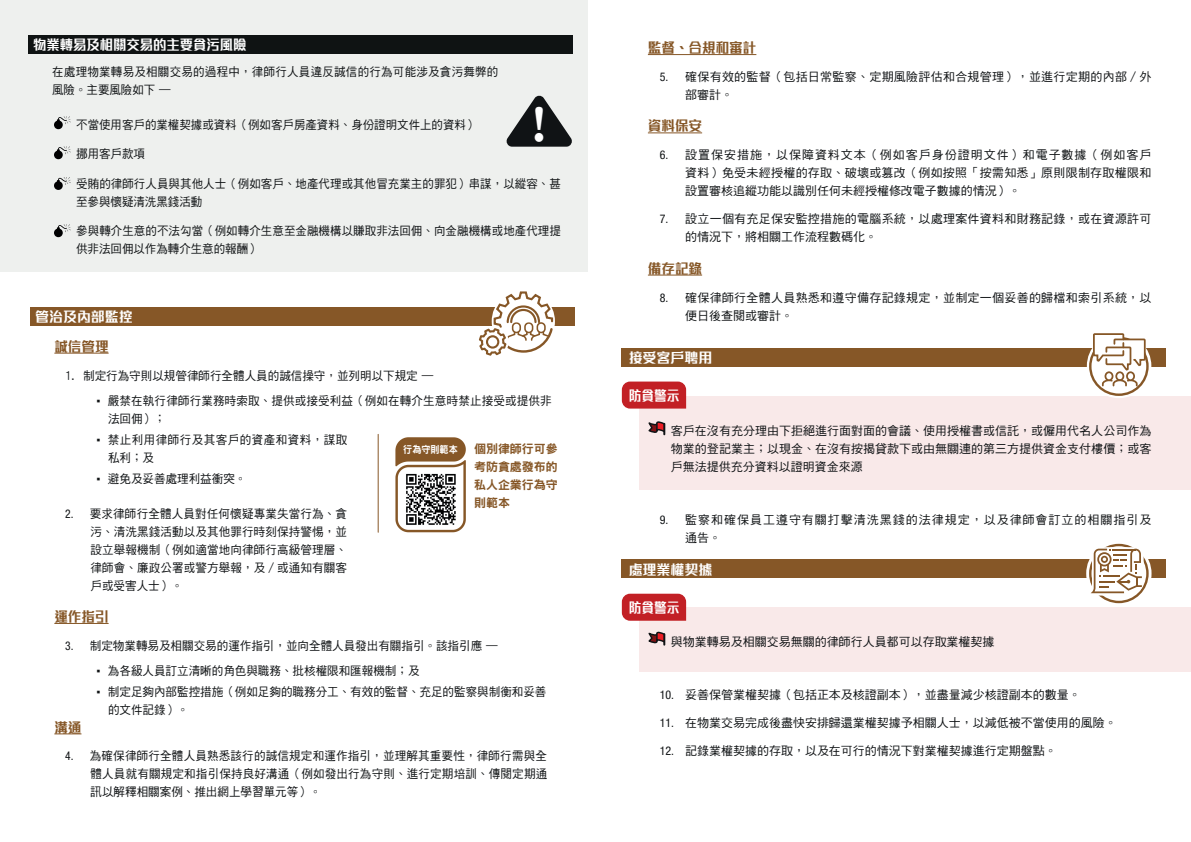
<style>
.page{position:relative;width:1191px;height:842px;background:#fff}
.page>*{position:absolute;margin:0;border:0;box-sizing:border-box;transform-origin:0 0}
.t1{font:700 50.8px "Baskerville";color:#fff;scale:.95 1}
.t2{font:700 14.1px "M Stiff Hei HK";color:#865727;scale:.96 1}
.t3{font:700 14.1px "M Stiff Hei HK";color:#fff;scale:.9 1}
.t4{font:700 14px "M Stiff Hei HK";color:#fff}
.t5{font:700 14px "M Stiff Hei HK";color:#fff;scale:.95 1}
.t6{font:12px/18px "DF Hei HK W5";color:#101315;scale:.96 1}
.t7{font:12px/18px "DF Hei HK W5";color:#101315;text-align:justify}
.t8{font:12px/18px "DF Hei HK W5";color:#101315;scale:.95 1}
.t9{font:12px/18px "DF Hei HK W5";letter-spacing:.025em;color:#101315}
.t10{font:12px/18px "DF Hei HK W5";letter-spacing:.025em;color:#101315;scale:.95 1}
.t11{font:12px/18px "DF Hei HK W5";letter-spacing:.085em;color:#101315}
.t12{font:12px/18px "DF Hei HK W5";letter-spacing:.04em;color:#101315;scale:.96 1}
.t13{font:12px/18px "DF Hei HK W9";letter-spacing:-.005em;color:#865727;text-align:justify}
.t14{font:10px "DF Hei HK W9";letter-spacing:-.005em;color:#fff;scale:.91 1}
.s1{font-family:"Times New Roman"}
.s2{font-family:"Helvetica Neue LT Std";font-stretch:condensed}
</style>
<div class="page">
<div style="left:0;top:0;width:587px;height:272px;background:#eef0ee"></div>
<div style="left:639px;top:397px;width:552px;height:93px;background:#f9e9e9"></div>
<div style="left:639px;top:607px;width:552px;height:65px;background:#f9e9e9"></div>
<div style="left:622px;top:382px;width:64px;height:27px;background:#c22025"></div>
<div style="left:622px;top:594px;width:64px;height:27px;background:#c22025"></div>
<div style="left:622px;top:348px;width:544px;height:19px;background:#865727"></div>
<div style="left:622px;top:560px;width:544px;height:18px;background:#865727"></div>
<div style="left:28px;top:35px;width:544px;height:19px;background:#0f1313"></div>
<svg style="left:54px;top:116px;width:17px;height:13px"></svg>
<svg style="left:54px;top:146px;width:17px;height:13px"></svg>
<svg style="left:54px;top:177px;width:17px;height:13px"></svg>
<svg style="left:54px;top:224px;width:17px;height:13px"></svg>
<hr style="left:648px;top:54px;width:108px;height:1px;background:#865727">
<hr style="left:648px;top:133px;width:54px;height:1px;background:#865727">
<hr style="left:648px;top:275px;width:54px;height:1px;background:#865727">
<div style="left:30px;top:308px;width:545px;height:18px;background:#865727"></div>
<hr style="left:54px;top:353px;width:55px;height:1px;background:#865727">
<hr style="left:54px;top:623px;width:55px;height:1px;background:#865727">
<svg style="left:54px;top:733px;width:27px;height:1px"></svg>
<svg style="left:648px;top:421px;width:18px;height:15px"></svg>
<svg style="left:648px;top:631px;width:18px;height:15px"></svg>
<svg style="left:395px;top:437px;width:71px;height:95px"></svg>
<img style="left:405px;top:474px;width:52px;height:51px">
<hr style="left:378px;top:434px;width:1px;height:98px;background:#865727">
<svg style="left:506px;top:95px;width:66px;height:52px"></svg>
<svg style="left:1086px;top:334px;width:65px;height:64px"></svg>
<svg style="left:1086px;top:541px;width:65px;height:65px"></svg>
<svg style="left:1090px;top:338px;width:57px;height:57px"></svg>
<div style="left:1089px;top:337px;width:59px;height:59px;border:2px solid #865727;border-radius:50%"></div>
<div style="left:1105px;top:372px;width:7px;height:8px;background:#fff;border-radius:50%"></div>
<div style="left:1104px;top:371px;width:9px;height:10px;border:2px solid #865727;border-radius:50%"></div>
<svg style="left:1092px;top:333px;width:54px;height:39px"></svg>
<div style="left:1116px;top:372px;width:7px;height:8px;background:#fff;border-radius:50%"></div>
<div style="left:1115px;top:371px;width:9px;height:10px;border:2px solid #865727;border-radius:50%"></div>
<svg style="left:1101px;top:378px;width:37px;height:11px"></svg>
<div style="left:1127px;top:372px;width:7px;height:8px;background:#fff;border-radius:50%"></div>
<div style="left:1126px;top:371px;width:9px;height:10px;border:2px solid #865727;border-radius:50%"></div>
<svg style="left:1090px;top:545px;width:57px;height:57px"></svg>
<div style="left:1089px;top:544px;width:59px;height:59px;border:2px solid #865727;border-radius:50%"></div>
<svg style="left:1090px;top:547px;width:53px;height:48px"></svg>
<svg style="left:479px;top:291px;width:75px;height:65px"></svg>
<p class="t5" style="left:33px;top:37px;width:226px">物業轉易及相關交易的主要貪污風險</p>
<p class="t10" style="left:52px;top:63px;width:471px">在處理物業轉易及相關交易的過程中，律師行人員違反誠信的行為可能涉及貪污舞弊的風險。主要風險如下 –</p>
<p class="t8" style="left:76px;top:115px;width:424px">不當使用客戶的業權契據或資料（例如客戶房產資料、身份證明文件上的資料）</p>
<p class="t8" style="left:76px;top:145px;width:74px">挪用客戶款項</p>
<p class="t8" style="left:76px;top:174px;width:512px">受賄的律師行人員與其他人士（例如客戶、地產代理或其他冒充業主的罪犯）串謀，以縱容、甚至參與懷疑清洗黑錢活動</p>
<p class="t8" style="left:76px;top:221px;width:512px">參與轉介生意的不法勾當（例如轉介生意至金融機構以賺取非法回佣、向金融機構或地產代理提供非法回佣以作為轉介生意的報酬）</p>
<h1 class="t1" style="left:531px;top:89px;width:18px">!</h1>
<p class="t4" style="left:35px;top:310px;width:99px">管治及內部監控</p>
<p class="t2" style="left:54px;top:339px;width:58px">誠信管理</p>
<p class="t6" style="left:65px;top:366px;width:385px">1. 制定行為守則以規管律師行全體人員的誠信操守，並列明以下規定 –</p>
<p class="t6" style="left:108px;top:391px;width:463px;text-indent:-11px"><span class="s1">▪</span> 嚴禁在執行律師行業務時索取、提供或接受利益（例如在轉介生意時禁止接受或提供非法回佣）；</p>
<p class="t12" style="left:108px;top:430px;width:251px;text-indent:-11px"><span class="s1">▪</span> 禁止利用律師行及其客戶的資產和資料，謀取私利；及</p>
<p class="t6" style="left:97px;top:469px;width:158px"><span class="s1">▪</span> 避免及妥善處理利益衝突。</p>
<p class="t6" style="left:91px;top:504px;width:269px;text-align:justify;text-indent:-25px"><span class="s2">2.</span> 要求律師行全體人員對任何懷疑專業失當行為、貪污、清洗黑錢活動以及其他罪行時刻保持警惕，並設立舉報機制（例如適當地向律師行高級管理層、律師會、廉政公署或警方舉報，及／或通知有關客戶或受害人士）。</p>
<p class="t2" style="left:54px;top:610px;width:58px">運作指引</p>
<p class="t6" style="left:65px;top:636px;width:452px"><span class="s2">3.</span> 制定物業轉易及相關交易的運作指引，並向全體人員發出有關指引。該指引應 –</p>
<p class="t6" style="left:97px;top:661px;width:338px"><span class="s1">▪</span> 為各級人員訂立清晰的角色與職務、批核權限和匯報機制；及</p>
<p class="t6" style="left:108px;top:682px;width:458px;text-indent:-11px"><span class="s1">▪</span> 制定足夠內部監控措施（例如足夠的職務分工、有效的監督、充足的監察與制衡和妥善的文件記錄）。</p>
<p class="t2" style="left:54px;top:720px;width:30px">溝通</p>
<p class="t6" style="left:91px;top:747px;width:477px;text-align:justify;text-indent:-25px"><span class="s2">4.</span> 為確保律師行全體人員熟悉該行的誠信規定和運作指引，並理解其重要性，律師行需與全體人員就有關規定和指引保持良好溝通（例如發出行為守則、進行定期培訓、傳閱定期通訊以解釋相關案例、推出網上學習單元等）。</p>
<p class="t13" style="left:474px;top:440px;width:85px">個別律師行可參考防貪處發布的私人企業行為守則範本</p>
<p class="t14" style="left:403px;top:444px;width:61px">行為守則範本</p>
<p class="t2" style="left:648px;top:41px;width:114px">監督、合規和審計</p>
<p class="t9" style="left:685px;top:68px;width:468px;text-indent:-25px"><span class="s2">5.</span> 確保有效的監督（包括日常監察、定期風險評估和合規管理），並進行定期的內部／外部審計。</p>
<p class="t2" style="left:648px;top:119px;width:58px">資料保安</p>
<p class="t7" style="left:685px;top:146px;width:468px;text-indent:-25px"><span class="s2">6.</span> 設置保安措施，以保障資料文本（例如客戶身份證明文件）和電子數據（例如客戶資料）免受未經授權的存取、破壞或篡改（例如按照「按需知悉」原則限制存取權限和設置審核追縱功能以識別任何未經授權修改電子數據的情況）。</p>
<p class="t9" style="left:685px;top:210px;width:468px;text-indent:-25px"><span class="s2">7.</span> 設立一個有充足保安監控措施的電腦系統，以處理案件資料和財務記錄，或在資源許可的情況下，將相關工作流程數碼化。</p>
<p class="t2" style="left:648px;top:261px;width:58px">備存記錄</p>
<p class="t9" style="left:685px;top:288px;width:468px;text-indent:-25px"><span class="s2">8.</span> 確保律師行全體人員熟悉和遵守備存記錄規定，並制定一個妥善的歸檔和索引系統，以便日後查閱或審計。</p>
<p class="t4" style="left:628px;top:351px;width:85px">接受客戶聘用</p>
<p class="t3" style="left:628px;top:389px;width:58px">防貪警示</p>
<p class="t7" style="left:671px;top:421px;width:482px">客戶在沒有充分理由下拒絕進行面對面的會議、使用授權書或信託，或僱用代名人公司作為物業的登記業主；以現金、在沒有按揭貸款下或由無關連的第三方提供資金支付樓價；或客戶無法提供充分資料以證明資金來源</p>
<p class="t11" style="left:685px;top:511px;width:468px;text-indent:-25px"><span class="s2">9.</span> 監察和確保員工遵守有關打擊清洗黑錢的法律規定，以及律師會訂立的相關指引及通告。</p>
<p class="t4" style="left:628px;top:562px;width:85px">處理業權契據</p>
<p class="t3" style="left:628px;top:600px;width:58px">防貪警示</p>
<p class="t7" style="left:671px;top:633px;width:325px">與物業轉易及相關交易無關的律師行人員都可以存取業權契據</p>
<p class="t7" style="left:660px;top:686px;width:422px"><span class="s2">10.</span> 妥善保管業權契據（包括正本及核證副本），並盡量減少核證副本的數量。</p>
<p class="t7" style="left:660px;top:714px;width:458px"><span class="s2">11.</span> 在物業交易完成後盡快安排歸還業權契據予相關人士，以減低被不當使用的風險。</p>
<p class="t7" style="left:660px;top:742px;width:398px"><span class="s2">12.</span> 記錄業權契據的存取，以及在可行的情況下對業權契據進行定期盤點。</p>
</div>
